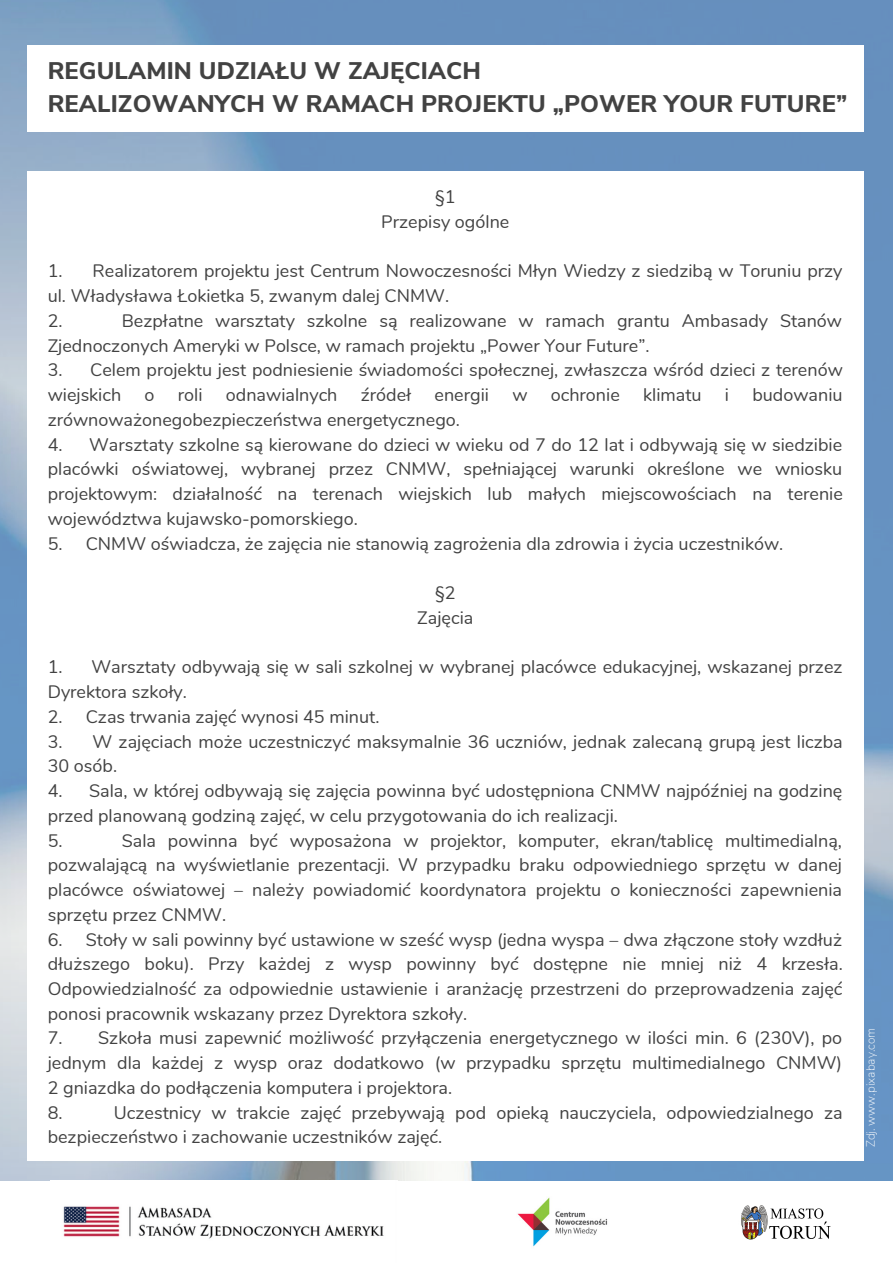
<style>
.page{position:relative;width:893px;height:1264px;background:#fff}
.page>*{position:absolute;margin:0;border:0;box-sizing:border-box;transform-origin:0 0}
.t1{font:800 24px/32.5px "Nunito Sans";letter-spacing:.005em;color:#424242}
.t2{font:18px/24.8px "Nunito";color:#424242}
.t3{font:200 12px "Nunito Sans";color:#fff}
</style>
<div class="page">
<img style="left:0;top:0;width:892px;height:1180px">
<div style="left:27px;top:45px;width:836px;height:87px;background:#fff"></div>
<div style="left:27px;top:171px;width:836px;height:989px;background:#fff"></div>
<img style="left:63px;top:1206px;width:321px;height:33px">
<img style="left:741px;top:1205px;width:89px;height:35px">
<img style="left:517px;top:1197px;width:91px;height:50px">
<h1 class="t1" style="left:48px;top:55px;width:801px">REGULAMIN UDZIAŁU W ZAJĘCIACH<br>REALIZOWANYCH W RAMACH PROJEKTU „POWER YOUR FUTURE”</h1>
<p class="t2" style="left:381px;top:185px;width:129px;text-align:center">§1<br>Przepisy ogólne</p>
<p class="t2" style="left:48px;top:259px;width:796px">1. Realizatorem projektu jest Centrum Nowoczesności Młyn Wiedzy z siedzibą w Toruniu przy ul. Władysława Łokietka 5, zwanym dalej CNMW.<br>2.</p>
<p class="t2" style="left:48px;top:309px;width:795px;text-indent:74px">Bezpłatne warsztaty szkolne są realizowane w ramach grantu Ambasady Stanów<br>Zjednoczonych Ameryki w Polsce, w ramach projektu „Power Your Future”.</p>
<p class="t2" style="left:48px;top:358px;width:796px">3. Celem projektu jest podniesienie świadomości społecznej, zwłaszcza wśród dzieci z terenów wiejskich</p>
<p class="t2" style="left:145px;top:383px;width:11px">o</p>
<p class="t2" style="left:178px;top:383px;width:26px">roli</p>
<p class="t2" style="left:226px;top:383px;width:113px">odnawialnych</p>
<p class="t2" style="left:361px;top:383px;width:52px">źródeł</p>
<p class="t2" style="left:434px;top:383px;width:56px">energii</p>
<p class="t2" style="left:512px;top:383px;width:17px">w</p>
<p class="t2" style="left:550px;top:383px;width:71px">ochronie</p>
<p class="t2" style="left:643px;top:383px;width:60px">klimatu</p>
<p class="t2" style="left:724px;top:383px;width:6px">i</p>
<p class="t2" style="left:752px;top:383px;width:92px">budowaniu</p>
<p class="t2" style="left:48px;top:407px;width:414px">zrównoważonegobezpieczeństwa energetycznego.</p>
<p class="t2" style="left:48px;top:432px;width:796px;text-align:justify">4. Warsztaty szkolne są kierowane do dzieci w wieku od 7 do 12 lat i odbywają się w siedzibie placówki oświatowej, wybranej przez CNMW, spełniającej warunki określone we wniosku projektowym: działalność na terenach wiejskich lub małych miejscowościach na terenie województwa kujawsko-pomorskiego.</p>
<p class="t2" style="left:48px;top:531px;width:737px">5. CNMW oświadcza, że zajęcia nie stanowią zagrożenia dla zdrowia i życia uczestników.</p>
<p class="t2" style="left:417px;top:581px;width:58px;text-align:center">§2<br>Zajęcia</p>
<p class="t2" style="left:48px;top:655px;width:796px">1. Warsztaty odbywają się w sali szkolnej w wybranej placówce edukacyjnej, wskazanej przez<br>Dyrektora szkoły.</p>
<p class="t2" style="left:48px;top:704px;width:333px">2. Czas trwania zajęć wynosi 45 minut.</p>
<p class="t2" style="left:48px;top:729px;width:796px">3. W zajęciach może uczestniczyć maksymalnie 36 uczniów, jednak zalecaną grupą jest liczba<br>30 osób.</p>
<p class="t2" style="left:48px;top:778px;width:796px">4. Sala, w której odbywają się zajęcia powinna być udostępniona CNMW najpóźniej na godzinę przed planowaną godziną zajęć, w celu przygotowania do ich realizacji.<br>5.</p>
<p class="t2" style="left:48px;top:828px;width:795px;text-align:justify;text-indent:74px">Sala powinna być wyposażona w projektor, komputer, ekran/tablicę multimedialną, pozwalającą na wyświetlanie prezentacji. W przypadku braku odpowiedniego sprzętu w danej placówce oświatowej – należy powiadomić koordynatora projektu o konieczności zapewnienia sprzętu przez CNMW.</p>
<p class="t2" style="left:48px;top:927px;width:796px;text-align:justify">6. Stoły w sali powinny być ustawione w sześć wysp (jedna wyspa – dwa złączone stoły wzdłuż dłuższego boku). Przy każdej z wysp powinny być dostępne nie mniej niż 4 krzesła.<br>Odpowiedzialność za odpowiednie ustawienie i aranżację przestrzeni do przeprowadzenia zajęć ponosi pracownik wskazany przez Dyrektora szkoły.</p>
<p class="t2" style="left:48px;top:1026px;width:796px">7. Szkoła musi zapewnić możliwość przyłączenia energetycznego w ilości min. 6 (230V), po jednym dla każdej z wysp oraz dodatkowo (w przypadku sprzętu multimedialnego CNMW)<br>2 gniazdka do podłączenia komputera i projektora.<br>8.</p>
<p class="t2" style="left:48px;top:1100px;width:796px;text-indent:66px">Uczestnicy w trakcie zajęć przebywają pod opieką nauczyciela, odpowiedzialnego za bezpieczeństwo i zachowanie uczestników zajęć.</p>
<p class="t3" style="left:862px;top:1147px;width:121px;rotate:-90deg">Zdj. www.pixabay.com</p>
</div>
